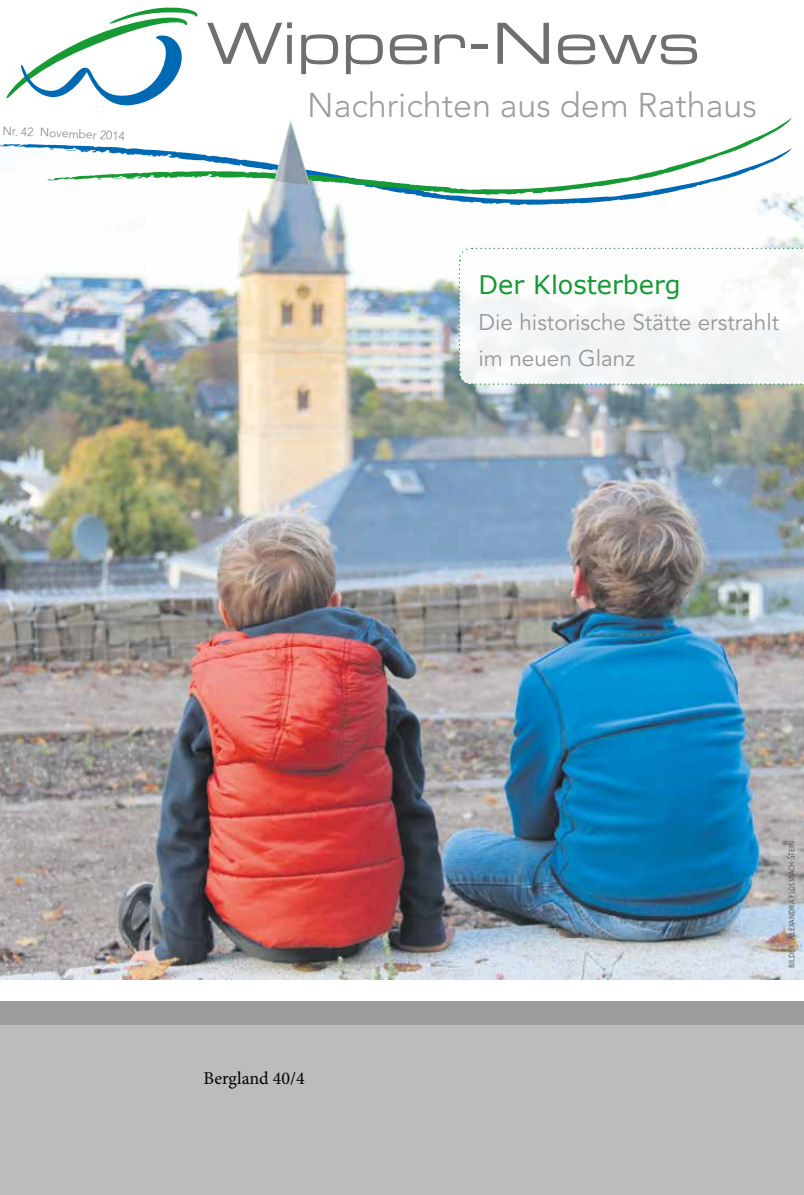
<style>
.page{position:relative;width:804px;height:1195px;background:#fff}
.page>*{position:absolute;margin:0;border:0;box-sizing:border-box;transform-origin:0 0}
.t1{font:56.85px "Eurostile LT Pro Ex 2";color:#706f6f}
.t2{font:300 34.05px "Avenir LT Pro";color:#9d9d9c}
.t3{font:25.5px "MS Reference Sans Serif";color:#159a34}
.t4{font:22.5px/36px "Avenir LT Pro";color:#989797}
.t5{font:18px "Minion Pro";color:#000}
.t6{font:300 12px "Avenir LT Pro";color:#878787}
.t7{font:300 condensed 10.5px "Agilita LT Pro";color:#575756}
</style>
<div class="page">
<div style="left:0;top:1001px;width:804px;height:194px;background:#9d9d9c"></div>
<img style="left:0;top:209px;width:804px;height:770px">
<svg style="left:0;top:144px;width:791px;height:61px"></svg>
<svg style="left:46px;top:118px;width:745px;height:77px"></svg>
<svg style="left:6px;top:7px;width:192px;height:99px"></svg>
<div style="left:458px;top:247px;width:346px;height:139px;background:#f6f8f8"></div>
<div style="left:0;top:1026px;width:804px;height:169px;background:#bcbcbc"></div>
<img style="left:274px;top:119px;width:36px;height:66px">
<svg style="left:106px;top:131px;width:19px;height:10px"></svg>
<p class="t6" style="left:3px;top:124px;width:67px;rotate:2deg">Nr. 42 Nove</p>
<p class="t6" style="left:69px;top:126px;width:39px;rotate:3deg">mber 2</p>
<h1 class="t1" style="left:207px;top:4px;width:495px">Wipper-News</h1>
<h2 class="t2" style="left:307px;top:86px;width:451px">Nachrichten aus dem Rathaus</h2>
<p class="t3" style="left:478px;top:268px;width:204px">Der Klosterberg</p>
<p class="t4" style="left:478px;top:304px;width:302px">Die historische Stätte erstrahlt im neuen Glanz</p>
<p class="t5" style="left:203px;top:1066px;width:103px">Bergland 40/4</p>
<p class="t7" style="left:783px;top:968px;width:129px;rotate:-90deg">bilder: Alexandra flossbach-Stein</p>
</div>
